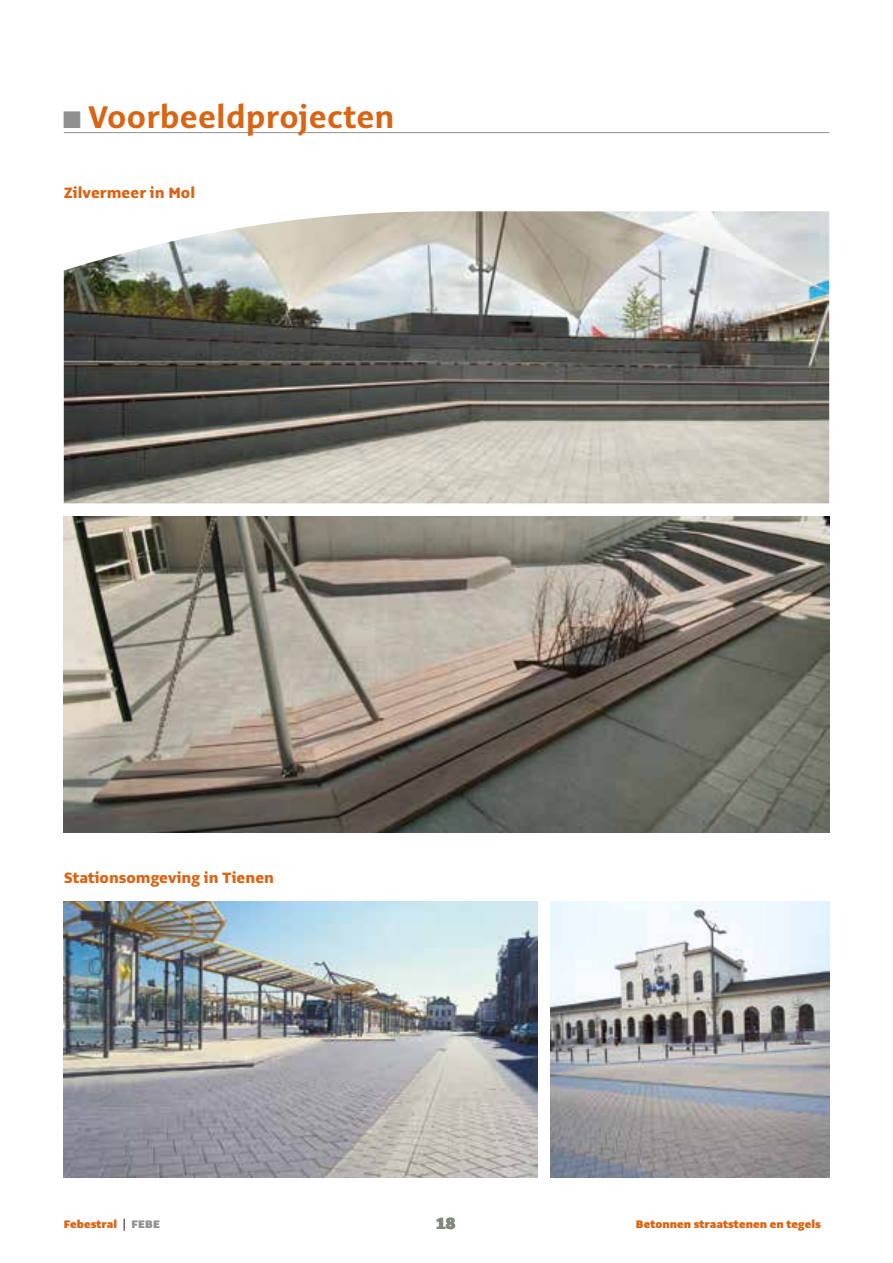
<style>
.page{position:relative;width:893px;height:1263px;background:#fff}
.page>*{position:absolute;margin:0;border:0;box-sizing:border-box;transform-origin:0 0}
.t1{font:700 34.5px "Alto Pro";letter-spacing:.005em;color:#d96414}
.t2{font:900 18px "Alto Pro";color:#82887c}
.t3{font:800 16.5px "Alto Pro";color:#d96414}
.t4{font:900 12px "Alto Pro";color:#d96414}
.s1{color:#909090}
.s2{font-weight:400;color:#000}
</style>
<div class="page">
<img style="left:64px;top:901px;width:473px;height:277px">
<img style="left:550px;top:901px;width:279px;height:277px">
<hr style="left:64px;top:132px;width:765px;height:1px;background:#909090">
<img style="left:64px;top:211px;width:765px;height:292px">
<img style="left:64px;top:516px;width:765px;height:317px">
<h1 class="t1" style="left:64px;top:96px;width:332px"><span class="s1">◼</span> Voorbeeldprojecten</h1>
<h3 class="t3" style="left:64px;top:182px;width:133px">Zilvermeer in Mol</h3>
<h3 class="t3" style="left:64px;top:867px;width:212px">Stationsomgeving in Tienen</h3>
<p class="t4" style="left:64px;top:1217px;width:98px">Febestral <span class="s2">|</span> <span class="s1">FEBE</span></p>
<h2 class="t2" style="left:436px;top:1212px;width:21px">18</h2>
<p class="t4" style="left:636px;top:1217px;width:186px">Betonnen straatstenen en tegels</p>
</div>
